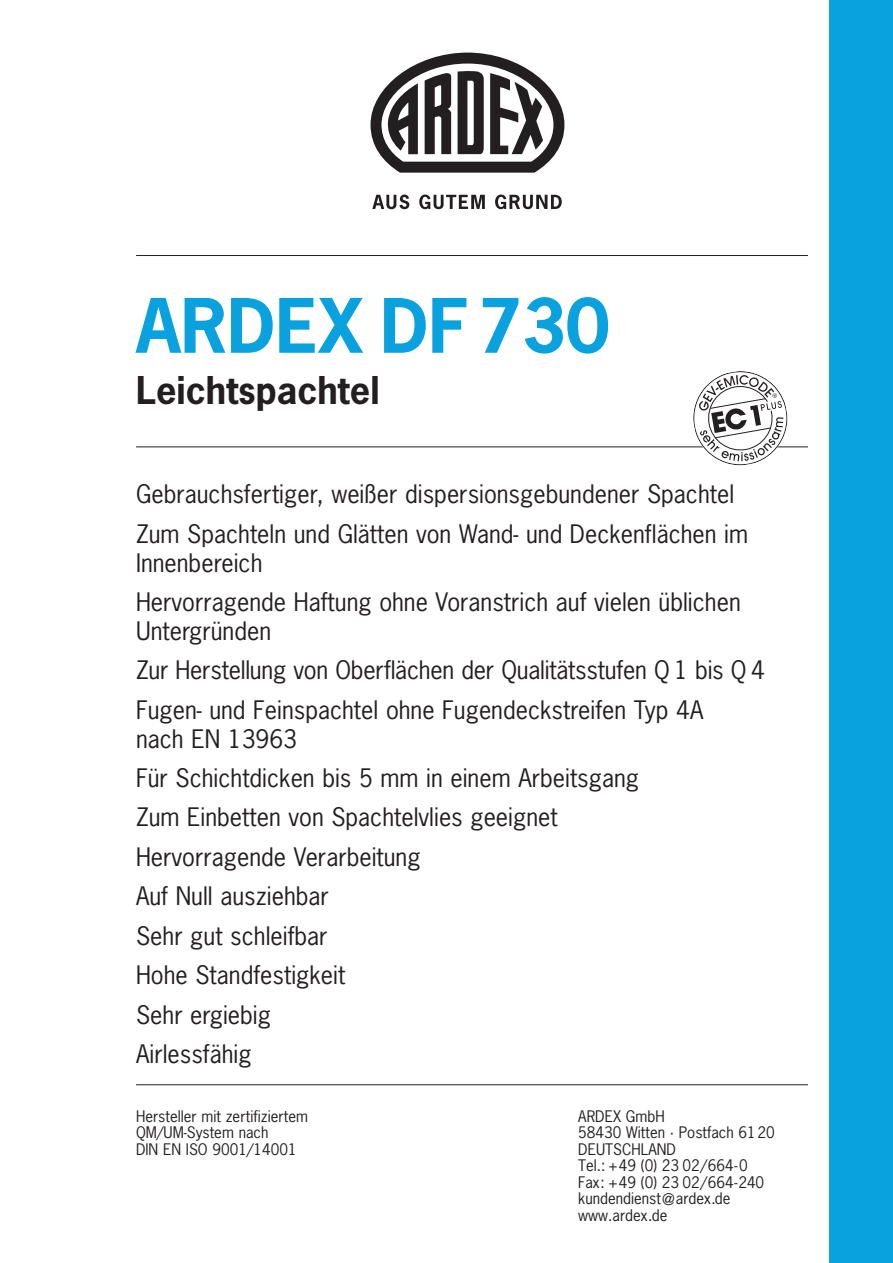
<style>
.page{position:relative;width:893px;height:1263px;background:#fff}
.page>*{position:absolute;margin:0;border:0;box-sizing:border-box;transform-origin:0 0}
.t1{font:700 70.5px "News Gothic Std";color:#09a2de}
.t2{font:700 36px "News Gothic Std";color:#231f20}
.t3{font:24px/39.5px "News Gothic Std";color:#231f20}
.t4{font:15px/16.5px "News Gothic Std";color:#231f20}
</style>
<div class="page">
<hr style="left:136px;top:1084px;width:672px;height:1px;background:#231f20">
<hr style="left:136px;top:255px;width:672px;height:1px;background:#231f20">
<hr style="left:136px;top:446px;width:672px;height:1px;background:#231f20">
<div style="left:829px;top:0;width:64px;height:1263px;background:#09a2de"></div>
<svg style="left:370px;top:53px;width:194px;height:120px"></svg>
<svg style="left:372px;top:195px;width:37px;height:14px"></svg>
<svg style="left:419px;top:195px;width:66px;height:14px"></svg>
<svg style="left:495px;top:195px;width:67px;height:14px"></svg>
<svg style="left:693px;top:371px;width:94px;height:94px"></svg>
<h1 class="t1" style="left:136px;top:279px;width:475px">ARDEX DF730</h1>
<h2 class="t2" style="left:136px;top:367px;width:245px">Leichtspachtel</h2>
<p class="t3" style="left:136px;top:474px;width:614px">Gebrauchsfertiger, weißer dispersionsgebundener Spachtel<br>Zum Spachteln und Glätten von Wand- und Deckenflächen im</p>
<p class="t3" style="left:136px;top:543px;width:606px">Innenbereich<br>Hervorragende Haftung ohne Voranstrich auf vielen üblichen</p>
<p class="t3" style="left:136px;top:611px;width:630px">Untergründen<br>Zur Herstellung von Oberflächen der Qualitätsstufen Q 1 bis Q 4<br>Fugen- und Feinspachtel ohne Fugendeckstreifen Typ 4A</p>
<p class="t3" style="left:136px;top:719px;width:505px">nach EN 13963<br>Für Schichtdicken bis 5 mm in einem Arbeitsgang<br>Zum Einbetten von Spachtelvlies geeignet<br>Hervorragende Verarbeitung<br>Auf Null ausziehbar<br>Sehr gut schleifbar<br>Hohe Standfestigkeit<br>Sehr ergiebig<br>Airlessfähig</p>
<p class="t4" style="left:136px;top:1107px;width:174px">Hersteller mit zertifiziertem<br>QM/UM-System nach<br>DIN EN ISO 9001/14001</p>
<p class="t4" style="left:578px;top:1107px;width:198px">ARDEX GmbH<br>58430 Witten · Postfach 6120<br>DEUTSCHLAND<br>Tel.: +49 (0) 23 02/664-0<br>Fax: +49 (0) 23 02/664-240 kundendienst@ardex.de www.ardex.de</p>
</div>
